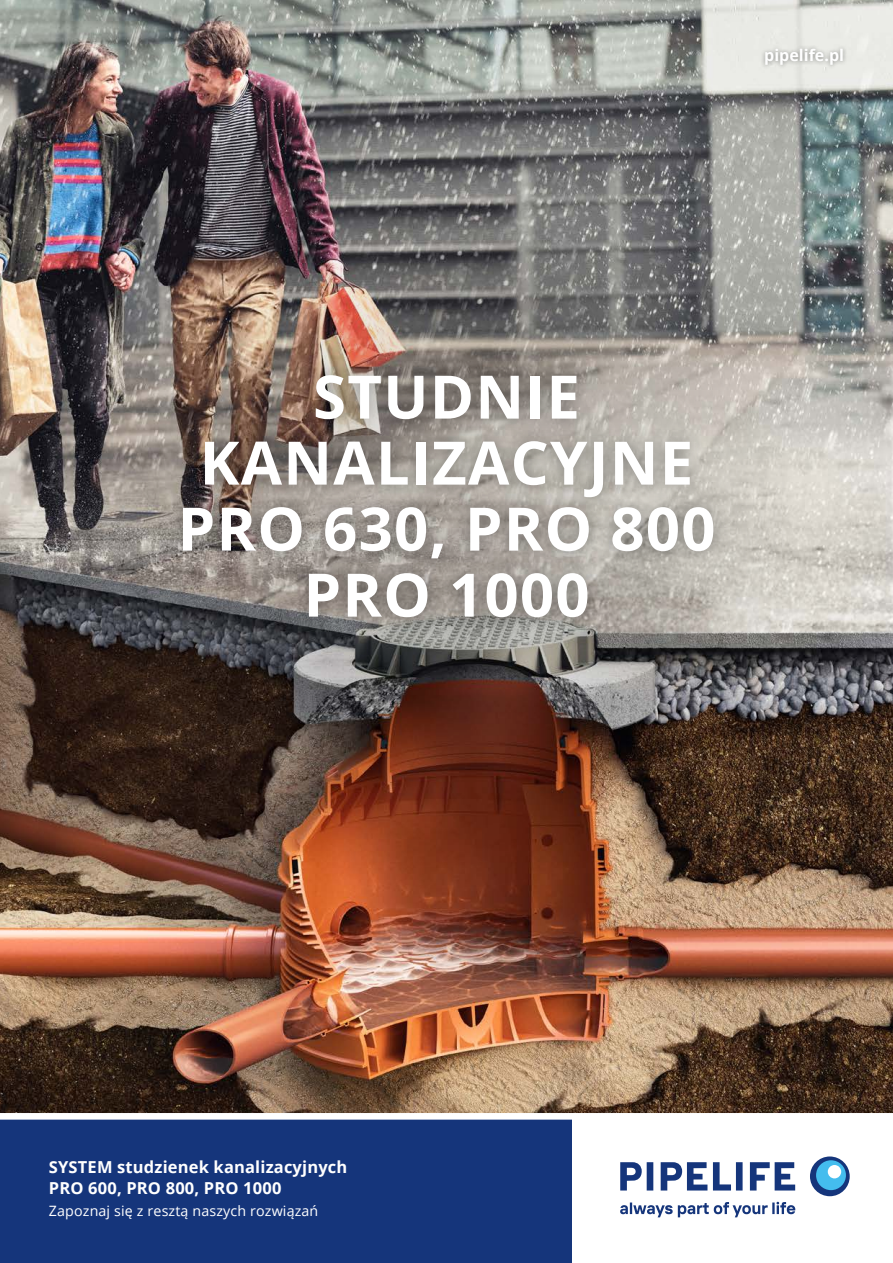
<style>
.page{position:relative;width:893px;height:1263px;background:#fff}
.page>*{position:absolute;margin:0;border:0;box-sizing:border-box;transform-origin:0 0}
.t1{font:700 60px/66px "Open Sans";letter-spacing:.02em;color:#fff;text-align:center}
.t2{font:700 16.5px/21px "Open Sans";letter-spacing:.01em;color:#fff}
.t3{font:700 16.05px "Open Sans";color:#fff}
.t4{font:14.25px "Open Sans";letter-spacing:.01em;color:#fff}
</style>
<div class="page">
<img style="left:0;top:0;width:893px;height:1113px">
<div style="left:0;top:1119px;width:571px;height:144px;background:#15357b"></div>
<svg style="left:620px;top:1156px;width:230px;height:61px"></svg>
<div style="left:816px;top:1160px;width:30px;height:30px;background:#44bdee;border-radius:50%"></div>
<div style="left:828px;top:1165px;width:13px;height:13px;background:#fff;border-radius:50%"></div>
<img style="left:80px;top:211px;width:723px;height:678px;border-radius:50%">
<div style="left:167px;top:360px;width:561px;height:272px;background:#000;opacity:.4"></div>
<div style="left:760px;top:44px;width:88px;height:26px;background:#000;opacity:.4"></div>
<p class="t3" style="left:764px;top:44px;width:81px">pipelife.pl</p>
<h1 class="t1" style="left:178px;top:362px;width:539px">STUDNIE<br>KANALIZACYJNE<br>PRO 630, PRO 800<br>PRO 1000</h1>
<p class="t2" style="left:49px;top:1156px;width:300px">SYSTEM studzienek kanalizacyjnych<br>PRO 600, PRO 800, PRO 1000</p>
<p class="t4" style="left:49px;top:1201px;width:271px">Zapoznaj się z resztą naszych rozwiązań</p>
</div>
